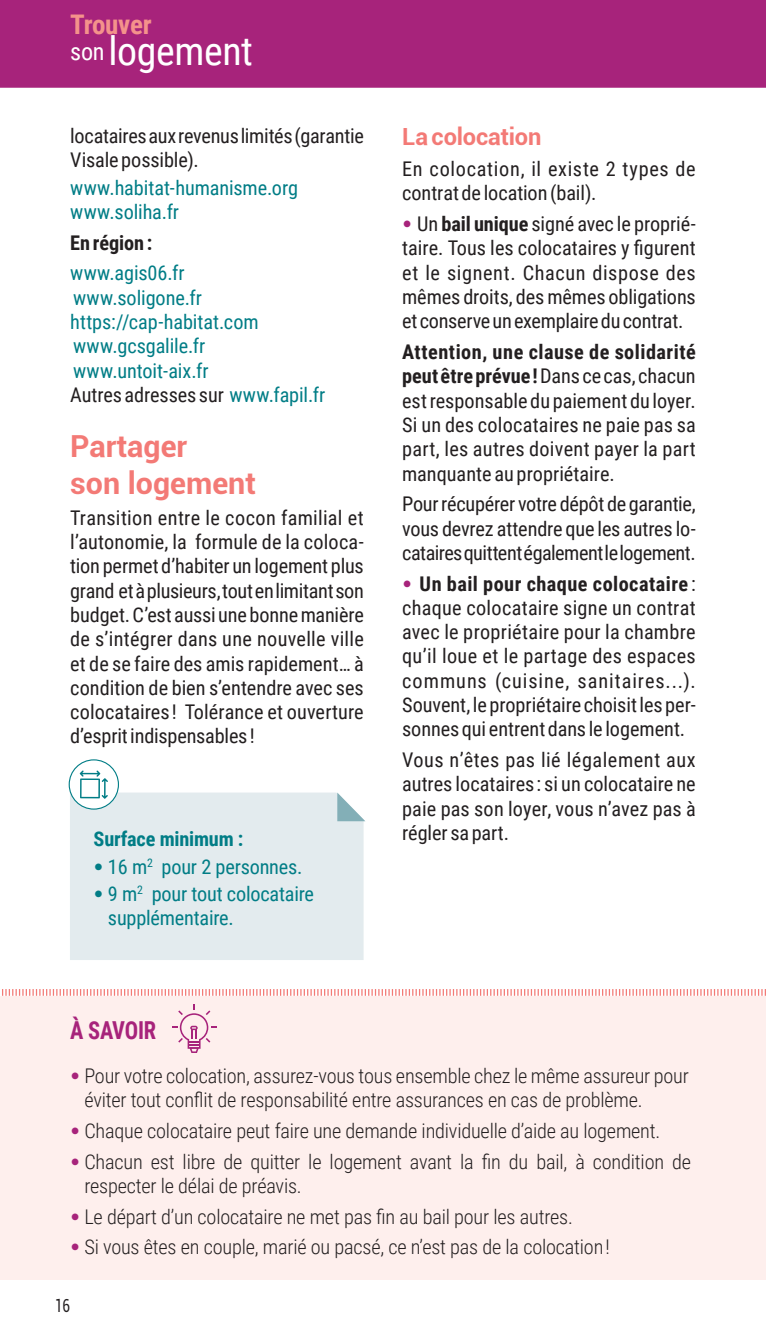
<style>
.page{position:relative;width:766px;height:1340px;background:#fff}
.page>*{position:absolute;margin:0;border:0;box-sizing:border-box;transform-origin:0 0}
.Chapitre{font:39.82px "Roboto Condensed";letter-spacing:-.01em;color:#fff}
.INTER_1_titre{font:700 30.38px/36.4px "Roboto";color:#f37a76}
.Chapitre-2{font:700 27px "Roboto Condensed";letter-spacing:-.015em;color:#f4928b}
.ENCADRE_titre{font:700 24.75px "Roboto Condensed";letter-spacing:-.01em;color:#a7237b;scale:.9 1}
.Chapitre-3{font:24.3px "Roboto Condensed";color:#fff}
.INTER_2_sous-titre{font:700 23.62px "Roboto";letter-spacing:-.005em;color:#f37a76}
.Texte_COURANT{font:20.25px/24.3px "Roboto Condensed";letter-spacing:-.005em;color:#231f20;text-align:justify}
.ENCADRE_texte{font:300 20.25px/24.3px "Roboto Condensed";letter-spacing:-.01em;color:#231f20}
.Texte_COURANT-2{font:20.25px "Roboto Condensed";letter-spacing:-.005em;color:#017d86}
.ENCADRE_texte-2{font:20.25px/24.3px "Roboto Condensed";letter-spacing:-.01em;color:#017d86}
.Texte_COURANT-3{font:20.25px/24.3px "Roboto Condensed";letter-spacing:.025em;color:#231f20}
.ENCADRE_texte-3{font:700 20.25px "Roboto Condensed";letter-spacing:-.01em;color:#017d86}
.Texte_COURANT-4{font:700 20.25px "Roboto Condensed";letter-spacing:-.005em;color:#231f20}
.t1{font:18px "Roboto";color:#231f20;scale:.75 1}
.s1{color:#017d86}
.s2{font-family:"Arial";font-weight:900}
.s3{font-family:"Arial";font-weight:900;color:#a7237b}
.s4{font-weight:700}
</style>
<div class="page">
<div style="left:0;top:0;width:765px;height:88px;background:#a7237b"></div>
<div style="left:70px;top:792px;width:293px;height:168px;background:#e3ebee"></div>
<svg style="left:337px;top:792px;width:28px;height:29px"></svg>
<div style="left:69px;top:760px;width:49px;height:49px;background:#fff;border-radius:50%"></div>
<div style="left:69px;top:759px;width:50px;height:50px;border:1px solid #017d86;border-radius:50%"></div>
<svg style="left:80px;top:770px;width:28px;height:28px"></svg>
<div style="left:0;top:995px;width:765px;height:284px;background:#feefed"></div>
<svg style="left:0;top:989px;width:765px;height:7px"></svg>
<svg style="left:172px;top:1004px;width:44px;height:48px"></svg>
<p class="Chapitre-2" style="left:70px;top:6px;width:83px">Trouver</p>
<p class="Chapitre-3" style="left:70px;top:34px;width:36px">son</p>
<p class="Chapitre" style="left:108px;top:23px;width:146px">logement</p>
<p class="Texte_COURANT" style="left:70px;top:123px;width:295px">locataires aux revenus limités (garantie<br>Visale possible).</p>
<p class="Texte_COURANT-2" style="left:70px;top:173px;width:229px">www.habitat-humanisme.org</p>
<p class="Texte_COURANT-2" style="left:70px;top:197px;width:110px">www.soliha.fr</p>
<p class="Texte_COURANT-4" style="left:70px;top:228px;width:84px">En région :</p>
<p class="Texte_COURANT-2" style="left:70px;top:259px;width:116px">www.agis06.fr</p>
<p class="Texte_COURANT-2" style="left:73px;top:283px;width:130px">www.soligone.fr</p>
<p class="Texte_COURANT-2" style="left:70px;top:307px;width:190px">https://cap-habitat.com</p>
<p class="Texte_COURANT-2" style="left:73px;top:332px;width:134px">www.gcsgalile.fr</p>
<p class="Texte_COURANT-2" style="left:73px;top:356px;width:137px">www.untoit-aix.fr</p>
<p class="Texte_COURANT" style="left:70px;top:382px;width:256px">Autres adresses sur <span class="s1">www.fapil.fr</span></p>
<p class="INTER_1_titre" style="left:70px;top:427px;width:187px">Partager<br>son logement</p>
<p class="Texte_COURANT" style="left:70px;top:504px;width:295px">Transition entre le cocon familial et l’autonomie, la formule de la coloca&shy;tion permet d’habiter un logement plus grand et à plusieurs, tout en limitant son budget. C’est aussi une bonne manière de s’intégrer dans une nouvelle ville et de se faire des amis rapidement… à condition de bien s’entendre avec ses colocataires ! Tolérance et ouverture d’esprit indispensables !</p>
<p class="ENCADRE_texte-3" style="left:94px;top:824px;width:151px">Surface minimum :</p>
<p class="ENCADRE_texte-2" style="left:94px;top:853px;width:210px"><span class="s2">•</span> 16 m<sup>2</sup> pour 2 personnes.</p>
<p class="ENCADRE_texte-2" style="left:108px;top:881px;width:207px;text-indent:-14px"><span class="s2">•</span> 9 m<sup>2</sup> pour tout colocataire supplémentaire.</p>
<p class="INTER_2_sous-titre" style="left:402px;top:120px;width:141px">La colocation</p>
<p class="Texte_COURANT-3" style="left:402px;top:156px;width:295px">En colocation, il existe 2 types de contrat de location (bail).</p>
<p class="Texte_COURANT" style="left:402px;top:211px;width:295px"><span class="s3">•</span> Un <span class="s4">bail unique</span> signé avec le proprié&shy;taire. Tous les colocataires y figurent et le signent. Chacun dispose des mêmes droits, des mêmes obligations et conserve un exemplaire du contrat.</p>
<p class="Texte_COURANT" style="left:402px;top:339px;width:295px"><span class="s4">Attention, une clause de solidarité peut être prévue !</span> Dans ce cas, chacun est responsable du paiement du loyer.<br>Si un des colocataires ne paie pas sa part, les autres doivent payer la part manquante au propriétaire.</p>
<p class="Texte_COURANT" style="left:402px;top:491px;width:295px">Pour récupérer votre dépôt de garantie, vous devrez attendre que les autres lo&shy;cataires quittent également le logement.</p>
<p class="Texte_COURANT" style="left:402px;top:570px;width:295px"><span class="s3">•</span> <span class="s4">Un bail pour chaque colocataire</span> : chaque colocataire signe un contrat avec le propriétaire pour la chambre qu’il loue et le partage des espaces communs (cuisine, sanitaires...).<br>Souvent, le propriétaire choisit les per&shy;sonnes qui entrent dans le logement.</p>
<p class="Texte_COURANT" style="left:402px;top:747px;width:295px">Vous n’êtes pas lié légalement aux autres locataires : si un colocataire ne paie pas son loyer, vous n’avez pas à régler sa part.</p>
<p class="ENCADRE_titre" style="left:70px;top:1013px;width:97px">À SAVOIR</p>
<p class="ENCADRE_texte" style="left:84px;top:1062px;width:606px;text-indent:-14px"><span class="s3">•</span> Pour votre colocation, assurez-vous tous ensemble chez le même assureur pour éviter tout conflit de responsabilité entre assurances en cas de problème.</p>
<p class="ENCADRE_texte" style="left:70px;top:1117px;width:591px"><span class="s3">•</span> Chaque colocataire peut faire une demande individuelle d’aide au logement.</p>
<p class="ENCADRE_texte" style="left:84px;top:1148px;width:608px;text-indent:-14px"><span class="s3">•</span> Chacun est libre de quitter le logement avant la fin du bail, à condition de respecter le délai de préavis.</p>
<p class="ENCADRE_texte" style="left:70px;top:1203px;width:504px"><span class="s3">•</span> Le départ d’un colocataire ne met pas fin au bail pour les autres.</p>
<p class="ENCADRE_texte" style="left:70px;top:1234px;width:541px"><span class="s3">•</span> Si vous êtes en couple, marié ou pacsé, ce n’est pas de la colocation !</p>
<p class="t1" style="left:55px;top:1292px;width:22px">16</p>
</div>
